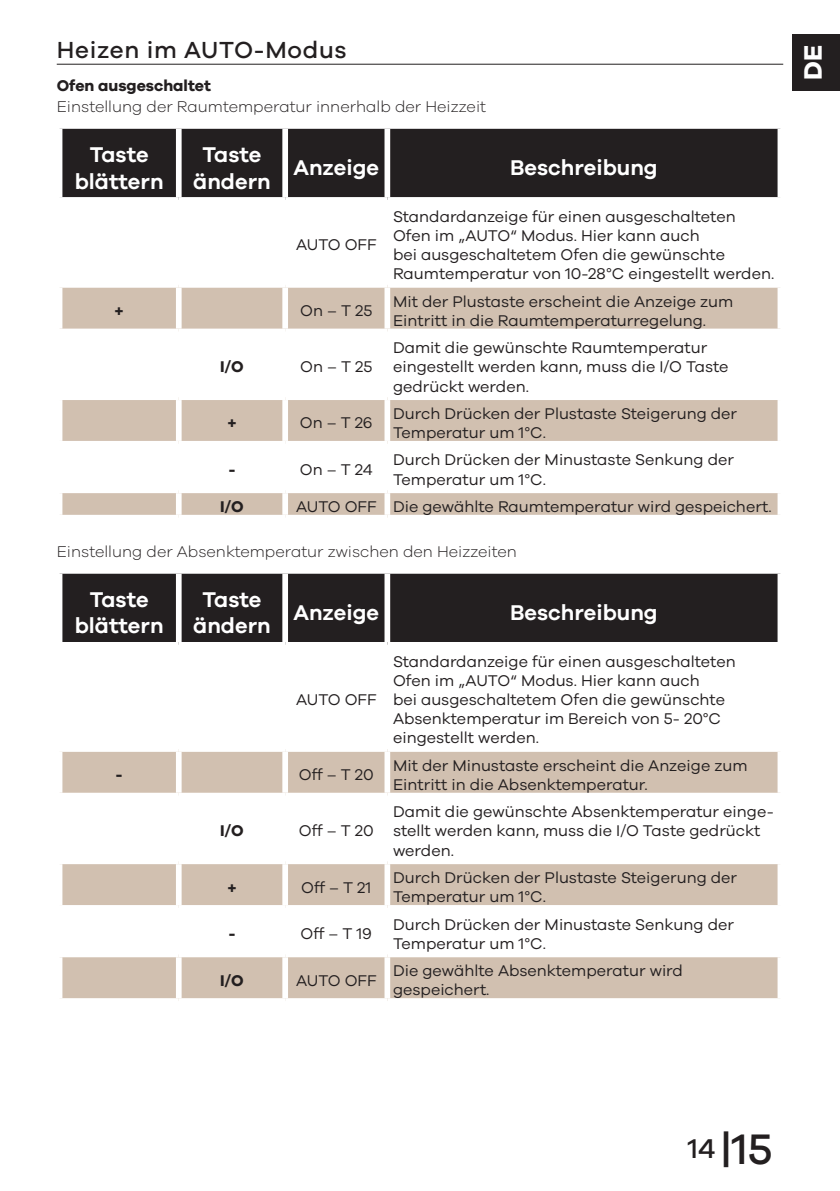
<style>
.page{position:relative;width:840px;height:1191px;background:#fff}
.page>*{position:absolute;margin:0;border:0;box-sizing:border-box;transform-origin:0 0}
.t1{font:500 44px "Galano Grotesque";color:#231f20}
.t2{font:700 26px "Galano Grotesque";color:#fff}
.H2_-_SubHeader{font:500 24px "Galano Grotesque";letter-spacing:.03em;color:#231f20}
.Standard_Header{font:600 22px/26.4px "Galano Grotesque";color:#fff;text-align:center}
.Standard_BodyText{font:16px/19.2px "Galano Grotesque";color:#231f20}
.BT_-_BodyText{font:300 16px "Galano Grotesque";color:#231f20}
.StandardBodyTextBold{font:700 16px "Galano Grotesque";color:#231f20}
.BTB_-_BodyTextBold{font:700 16px "Galano Grotesque";color:#231f20}
.s1{font-size:28px}
</style>
<div class="page">
<hr style="left:57px;top:64px;width:725px;height:1px;background:#231f20">
<div style="left:62px;top:129px;width:715px;height:68px;background:#231f20"></div>
<svg style="left:62px;top:288px;width:715px;height:227px"></svg>
<div style="left:176px;top:129px;width:5px;height:68px;background:#fff"></div>
<div style="left:282px;top:129px;width:6px;height:68px;background:#fff"></div>
<div style="left:384px;top:129px;width:6px;height:68px;background:#fff"></div>
<div style="left:176px;top:288px;width:5px;height:40px;background:#fff"></div>
<div style="left:282px;top:288px;width:6px;height:40px;background:#fff"></div>
<div style="left:384px;top:288px;width:6px;height:40px;background:#fff"></div>
<div style="left:57px;top:328px;width:122px;height:6px;background:#fff"></div>
<div style="left:179px;top:328px;width:106px;height:6px;background:#fff"></div>
<div style="left:176px;top:334px;width:5px;height:60px;background:#fff"></div>
<div style="left:285px;top:328px;width:102px;height:6px;background:#fff"></div>
<div style="left:282px;top:334px;width:6px;height:60px;background:#fff"></div>
<div style="left:387px;top:328px;width:395px;height:6px;background:#fff"></div>
<div style="left:384px;top:334px;width:6px;height:60px;background:#fff"></div>
<div style="left:57px;top:394px;width:122px;height:6px;background:#fff"></div>
<div style="left:179px;top:394px;width:106px;height:6px;background:#fff"></div>
<div style="left:176px;top:400px;width:5px;height:41px;background:#fff"></div>
<div style="left:285px;top:394px;width:102px;height:6px;background:#fff"></div>
<div style="left:282px;top:400px;width:6px;height:41px;background:#fff"></div>
<div style="left:387px;top:394px;width:395px;height:6px;background:#fff"></div>
<div style="left:384px;top:400px;width:6px;height:41px;background:#fff"></div>
<div style="left:57px;top:441px;width:122px;height:5px;background:#fff"></div>
<div style="left:179px;top:441px;width:106px;height:5px;background:#fff"></div>
<div style="left:176px;top:446px;width:5px;height:41px;background:#fff"></div>
<div style="left:285px;top:441px;width:102px;height:5px;background:#fff"></div>
<div style="left:282px;top:446px;width:6px;height:41px;background:#fff"></div>
<div style="left:387px;top:441px;width:395px;height:5px;background:#fff"></div>
<div style="left:384px;top:446px;width:6px;height:41px;background:#fff"></div>
<div style="left:57px;top:487px;width:122px;height:6px;background:#fff"></div>
<div style="left:179px;top:487px;width:106px;height:6px;background:#fff"></div>
<div style="left:176px;top:493px;width:5px;height:22px;background:#fff"></div>
<div style="left:285px;top:487px;width:102px;height:6px;background:#fff"></div>
<div style="left:282px;top:493px;width:6px;height:22px;background:#fff"></div>
<div style="left:387px;top:487px;width:395px;height:6px;background:#fff"></div>
<div style="left:384px;top:493px;width:6px;height:22px;background:#fff"></div>
<div style="left:62px;top:574px;width:715px;height:68px;background:#231f20"></div>
<svg style="left:62px;top:752px;width:715px;height:246px;fill:#d1c0b0"></svg>
<div style="left:176px;top:574px;width:5px;height:68px;background:#fff"></div>
<div style="left:282px;top:574px;width:6px;height:68px;background:#fff"></div>
<div style="left:384px;top:574px;width:6px;height:68px;background:#fff"></div>
<div style="left:176px;top:752px;width:5px;height:40px;background:#fff"></div>
<div style="left:282px;top:752px;width:6px;height:40px;background:#fff"></div>
<div style="left:384px;top:752px;width:6px;height:40px;background:#fff"></div>
<div style="left:57px;top:792px;width:122px;height:6px;background:#fff"></div>
<div style="left:179px;top:792px;width:106px;height:6px;background:#fff"></div>
<div style="left:176px;top:798px;width:5px;height:60px;background:#fff"></div>
<div style="left:285px;top:792px;width:102px;height:6px;background:#fff"></div>
<div style="left:282px;top:798px;width:6px;height:60px;background:#fff"></div>
<div style="left:387px;top:792px;width:395px;height:6px;background:#fff"></div>
<div style="left:384px;top:798px;width:6px;height:60px;background:#fff"></div>
<div style="left:57px;top:858px;width:122px;height:6px;background:#fff"></div>
<div style="left:179px;top:858px;width:106px;height:6px;background:#fff"></div>
<div style="left:176px;top:864px;width:5px;height:41px;background:#fff"></div>
<div style="left:285px;top:858px;width:102px;height:6px;background:#fff"></div>
<div style="left:282px;top:864px;width:6px;height:41px;background:#fff"></div>
<div style="left:387px;top:858px;width:395px;height:6px;background:#fff"></div>
<div style="left:384px;top:864px;width:6px;height:41px;background:#fff"></div>
<div style="left:57px;top:905px;width:122px;height:5px;background:#fff"></div>
<div style="left:179px;top:905px;width:106px;height:5px;background:#fff"></div>
<div style="left:176px;top:910px;width:5px;height:41px;background:#fff"></div>
<div style="left:285px;top:905px;width:102px;height:5px;background:#fff"></div>
<div style="left:282px;top:910px;width:6px;height:41px;background:#fff"></div>
<div style="left:387px;top:905px;width:395px;height:5px;background:#fff"></div>
<div style="left:384px;top:910px;width:6px;height:41px;background:#fff"></div>
<div style="left:57px;top:951px;width:122px;height:6px;background:#fff"></div>
<div style="left:179px;top:951px;width:106px;height:6px;background:#fff"></div>
<div style="left:176px;top:957px;width:5px;height:41px;background:#fff"></div>
<div style="left:285px;top:951px;width:102px;height:6px;background:#fff"></div>
<div style="left:282px;top:957px;width:6px;height:41px;background:#fff"></div>
<div style="left:387px;top:951px;width:395px;height:6px;background:#fff"></div>
<div style="left:384px;top:957px;width:6px;height:41px;background:#fff"></div>
<div style="left:791px;top:34px;width:48px;height:57px;background:#231f20"></div>
<p class="H2_-_SubHeader" style="left:57px;top:36px;width:291px">Heizen im AUTO-Modus</p>
<p class="BTB_-_BodyTextBold" style="left:57px;top:75px;width:156px">Ofen ausgeschaltet</p>
<p class="BT_-_BodyText" style="left:57px;top:97px;width:430px">Einstellung der Raumtemperatur innerhalb der Heizzeit</p>
<p class="Standard_Header" style="left:75px;top:141px;width:90px">Taste blättern</p>
<p class="Standard_Header" style="left:193px;top:141px;width:79px">Taste ändern</p>
<p class="Standard_Header" style="left:293px;top:154px;width:87px">Anzeige</p>
<p class="Standard_Header" style="left:509px;top:154px;width:149px">Beschreibung</p>
<p class="Standard_BodyText" style="left:296px;top:235px;width:82px">AUTO OFF</p>
<p class="Standard_BodyText" style="left:393px;top:206px;width:382px">Standardanzeige für einen ausgeschalteten Ofen im „AUTO“ Modus. Hier kann auch<br>bei ausgeschaltetem Ofen die gewünschte Raumtemperatur von 10-28°C eingestellt werden.</p>
<p class="StandardBodyTextBold" style="left:114px;top:301px;width:11px">+</p>
<p class="Standard_BodyText" style="left:300px;top:301px;width:74px">On – T 25</p>
<p class="Standard_BodyText" style="left:393px;top:291px;width:341px">Mit der Plustaste erscheint die Anzeige zum<br>Eintritt in die Raumtemperaturregelung.</p>
<p class="StandardBodyTextBold" style="left:220px;top:357px;width:25px">I/O</p>
<p class="Standard_BodyText" style="left:300px;top:357px;width:74px">On – T 25</p>
<p class="Standard_BodyText" style="left:393px;top:338px;width:337px">Damit die gewünschte Raumtemperatur eingestellt werden kann, muss die I/O Taste gedrückt werden.</p>
<p class="StandardBodyTextBold" style="left:227px;top:413px;width:11px">+</p>
<p class="Standard_BodyText" style="left:299px;top:413px;width:74px">On – T 26</p>
<p class="Standard_BodyText" style="left:393px;top:403px;width:345px">Durch Drücken der Plustaste Steigerung der<br>Temperatur um 1°C.</p>
<p class="StandardBodyTextBold" style="left:228px;top:460px;width:9px">-</p>
<p class="Standard_BodyText" style="left:299px;top:459px;width:74px">On – T 24</p>
<p class="Standard_BodyText" style="left:393px;top:450px;width:342px">Durch Drücken der Minustaste Senkung der<br>Temperatur um 1°C.</p>
<p class="StandardBodyTextBold" style="left:220px;top:497px;width:25px">I/O</p>
<p class="Standard_BodyText" style="left:296px;top:496px;width:82px">AUTO OFF</p>
<p class="Standard_BodyText" style="left:393px;top:496px;width:380px">Die gewählte Raumtemperatur wird gespeichert.</p>
<p class="BT_-_BodyText" style="left:57px;top:542px;width:461px">Einstellung der Absenktemperatur zwischen den Heizzeiten</p>
<p class="Standard_Header" style="left:75px;top:586px;width:90px">Taste blättern</p>
<p class="Standard_Header" style="left:193px;top:586px;width:79px">Taste ändern</p>
<p class="Standard_Header" style="left:293px;top:599px;width:87px">Anzeige</p>
<p class="Standard_Header" style="left:509px;top:599px;width:149px">Beschreibung</p>
<p class="Standard_BodyText" style="left:296px;top:689px;width:82px">AUTO OFF</p>
<p class="Standard_BodyText" style="left:393px;top:651px;width:344px">Standardanzeige für einen ausgeschalteten Ofen im „AUTO“ Modus. Hier kann auch<br>bei ausgeschaltetem Ofen die gewünschte Absenktemperatur im Bereich von 5- 20°C eingestellt werden.</p>
<p class="StandardBodyTextBold" style="left:115px;top:765px;width:9px">-</p>
<p class="Standard_BodyText" style="left:299px;top:765px;width:76px">Off – T 20</p>
<p class="Standard_BodyText" style="left:393px;top:755px;width:356px">Mit der Minustaste erscheint die Anzeige zum<br>Eintritt in die Absenktemperatur.</p>
<p class="StandardBodyTextBold" style="left:220px;top:821px;width:25px">I/O</p>
<p class="Standard_BodyText" style="left:299px;top:821px;width:76px">Off – T 20</p>
<p class="Standard_BodyText" style="left:393px;top:801px;width:382px">Damit die gewünschte Absenktemperatur einge&shy;stellt werden kann, muss die I/O Taste gedrückt werden.</p>
<p class="StandardBodyTextBold" style="left:227px;top:877px;width:11px">+</p>
<p class="Standard_BodyText" style="left:301px;top:877px;width:71px">Off – T 21</p>
<p class="Standard_BodyText" style="left:393px;top:867px;width:345px">Durch Drücken der Plustaste Steigerung der<br>Temperatur um 1°C.</p>
<p class="StandardBodyTextBold" style="left:228px;top:924px;width:9px">-</p>
<p class="Standard_BodyText" style="left:300px;top:923px;width:73px">Off – T 19</p>
<p class="Standard_BodyText" style="left:393px;top:914px;width:342px">Durch Drücken der Minustaste Senkung der<br>Temperatur um 1°C.</p>
<p class="StandardBodyTextBold" style="left:220px;top:970px;width:25px">I/O</p>
<p class="Standard_BodyText" style="left:296px;top:970px;width:82px">AUTO OFF</p>
<p class="Standard_BodyText" style="left:393px;top:960px;width:291px">Die gewählte Absenktemperatur wird gespeichert.</p>
<h2 class="t2" style="left:796px;top:80px;width:36px;rotate:-90deg">DE</h2>
<h1 class="t1" style="left:687px;top:1122px;width:86px"><span class="s1">14</span> |15</h1>
</div>
